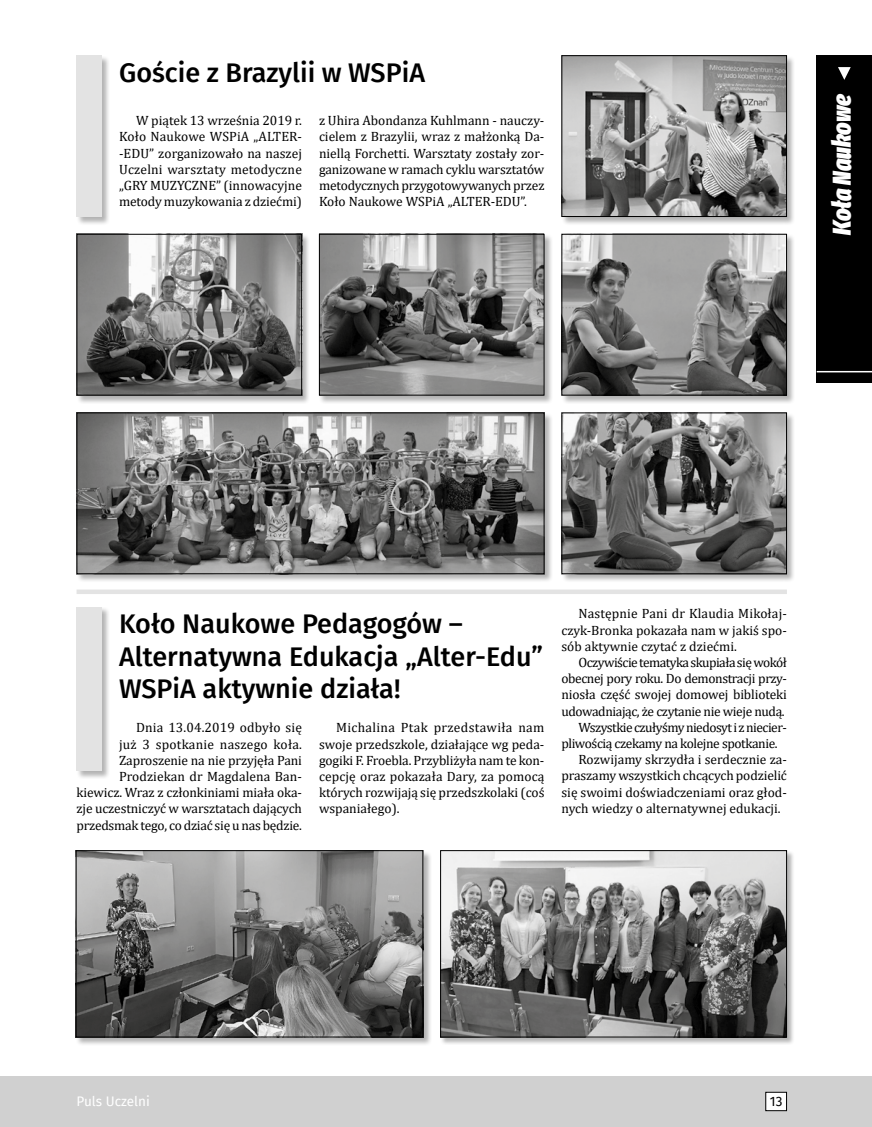
<style>
.page{position:relative;width:872px;height:1127px;background:#fff}
.page>*{position:absolute;margin:0;border:0;box-sizing:border-box;transform-origin:0 0}
.t1{font:500 27px/32.4px "Fira Sans";color:#000}
.t2{font:italic 900 extra-condensed 25.5px "Fira Sans";color:#fff}
.t3{font:13.5px/16.2px "Cambria";letter-spacing:-.01em;color:#000;text-align:justify}
.t4{font:13.5px "Cambria";letter-spacing:-.03em;color:#000}
.t5{font:13.5px "Cambria";letter-spacing:-.035em;color:#000}
.t6{font:13.5px "Cambria";letter-spacing:-.04em;color:#000}
.t7{font:13.5px "Fira Sans";color:#fff}
.t8{font:13.5px "Fira Sans";color:#000}
</style>
<div class="page">
<div style="left:318px;top:233px;width:235px;height:171px;background:#000;opacity:.3"></div>
<img style="left:321px;top:236px;width:221px;height:157px">
<div style="left:319px;top:234px;width:225px;height:161px;border:1px solid #000"></div>
<div style="left:561px;top:233px;width:234px;height:171px;background:#000;opacity:.3"></div>
<img style="left:563px;top:236px;width:222px;height:157px">
<div style="left:561px;top:234px;width:226px;height:161px;border:1px solid #000"></div>
<div style="left:561px;top:412px;width:234px;height:171px;background:#000;opacity:.3"></div>
<img style="left:563px;top:414px;width:222px;height:158px">
<div style="left:561px;top:412px;width:226px;height:162px;border:1px solid #000"></div>
<div style="left:561px;top:55px;width:234px;height:170px;background:#000;opacity:.3"></div>
<img style="left:563px;top:57px;width:222px;height:158px">
<div style="left:561px;top:55px;width:226px;height:162px;border:1px solid #000"></div>
<div style="left:76px;top:412px;width:477px;height:171px;background:#000;opacity:.3"></div>
<img style="left:79px;top:414px;width:463px;height:158px">
<div style="left:77px;top:412px;width:467px;height:162px;border:1px solid #000"></div>
<div style="left:76px;top:233px;width:234px;height:171px;background:#000;opacity:.3"></div>
<img style="left:79px;top:236px;width:221px;height:157px">
<div style="left:77px;top:234px;width:225px;height:161px;border:1px solid #000"></div>
<div style="left:440px;top:850px;width:354px;height:195px;background:#000;opacity:.3"></div>
<img style="left:442px;top:852px;width:343px;height:183px">
<div style="left:440px;top:850px;width:347px;height:187px;border:1px solid #000"></div>
<div style="left:75px;top:850px;width:357px;height:196px;background:#000;opacity:.3"></div>
<img style="left:78px;top:852px;width:343px;height:183px">
<div style="left:76px;top:850px;width:347px;height:187px;border:1px solid #000"></div>
<div style="left:76px;top:606px;width:35px;height:173px;background:#000;opacity:.3"></div>
<div style="left:77px;top:607px;width:25px;height:163px;background:#e3e3e3"></div>
<div style="left:76px;top:55px;width:35px;height:170px;background:#000;opacity:.3"></div>
<div style="left:77px;top:55px;width:25px;height:162px;background:#e3e3e3"></div>
<div style="left:77px;top:589px;width:710px;height:5px;background:#e3e3e3"></div>
<div style="left:0;top:1076px;width:872px;height:51px;background:#d0d0d0"></div>
<div style="left:816px;top:55px;width:56px;height:328px;background:#000"></div>
<svg style="left:838px;top:67px;width:12px;height:13px"></svg>
<hr style="left:816px;top:371px;width:56px;height:1px;background:#fff">
<div style="left:765px;top:1092px;width:21px;height:18px;background:#fff"></div>
<div style="left:765px;top:1092px;width:22px;height:19px;border:1px solid #000"></div>
<h1 class="t1" style="left:119px;top:55px;width:307px">Goście z Brazylii w WSPiA</h1>
<p class="t3" style="left:319px;top:112px;width:227px">z Uhira Abondanza Kuhlmann - nauczy&shy;cielem z Brazylii, wraz z małżonką Da&shy;niellą Forchetti. Warsztaty zostały zor&shy;ganizowane w ramach cyklu warsztatów metodycznych przygotowywanych przez Koło Naukowe WSPiA „ALTER-EDU”.</p>
<p class="t3" style="left:119px;top:112px;width:184px;text-indent:17px">W piątek 13 września 2019 r.<br>Koło Naukowe WSPiA „ALTER--EDU” zorganizowało na naszej Uczelni warsztaty metodyczne „GRY MUZYCZNE” (innowacyjne metody muzykowania z dziećmi)</p>
<h2 class="t2" style="left:819px;top:235px;width:143px;rotate:-90deg">Koła Naukowe</h2>
<h1 class="t1" style="left:119px;top:606px;width:425px">Koło Naukowe Pedagogów –<br>Alternatywna Edukacja „Alter-Edu”<br>WSPiA aktywnie działa!</h1>
<p class="t3" style="left:319px;top:720px;width:227px;text-indent:17px">Michalina Ptak przedstawiła nam swoje przedszkole, działające wg peda&shy;gogiki F. Froebla. Przybliżyła nam te kon&shy;cepcję oraz pokazała Dary, za pomocą których rozwijają się przedszkolaki (coś wspaniałego).</p>
<p class="t3" style="left:77px;top:720px;width:227px;text-align:right">Dnia 13.04.2019 odbyło się<br>już 3 spotkanie naszego koła.<br>Zaproszenie na nie przyjęła Pani Prodziekan dr Magdalena Ban&shy;kiewicz. Wraz z członkiniami miała oka&shy;zje uczestniczyć w warsztatach dających przedsmak tego, co dziać się u nas będzie.</p>
<p class="t3" style="left:561px;top:605px;width:227px;text-indent:17px">Następnie Pani dr Klaudia Mikołaj&shy;czyk-Bronka pokazała nam w jakiś spo&shy;sób aktywnie czytać z dziećmi.</p>
<p class="t6" style="left:578px;top:654px;width:210px">Oczywiście tematyka skupiała się wokół</p>
<p class="t4" style="left:561px;top:670px;width:227px">obecnej pory roku. Do demonstracji przy-</p>
<p class="t3" style="left:561px;top:686px;width:227px">niosła część swojej domowej biblioteki</p>
<p class="t4" style="left:561px;top:703px;width:225px">udowadniając, że czytanie nie wieje nudą.</p>
<p class="t5" style="left:578px;top:719px;width:210px">Wszystkie czułyśmy niedosyt izniecier-</p>
<p class="t4" style="left:561px;top:735px;width:218px">pliwością czekamy na kolejne spotkanie.</p>
<p class="t3" style="left:578px;top:751px;width:210px">Rozwijamy skrzydła i serdecznie za-</p>
<p class="t3" style="left:561px;top:767px;width:227px">praszamy wszystkich chcących podzielić</p>
<p class="t3" style="left:561px;top:784px;width:227px">się swoimi doświadczeniami oraz głod-</p>
<p class="t3" style="left:561px;top:800px;width:221px">nych wiedzy o alternatywnej edukacji.</p>
<p class="t7" style="left:77px;top:1090px;width:75px">Puls Uczelni</p>
<p class="t8" style="left:770px;top:1091px;width:14px">13</p>
</div>
